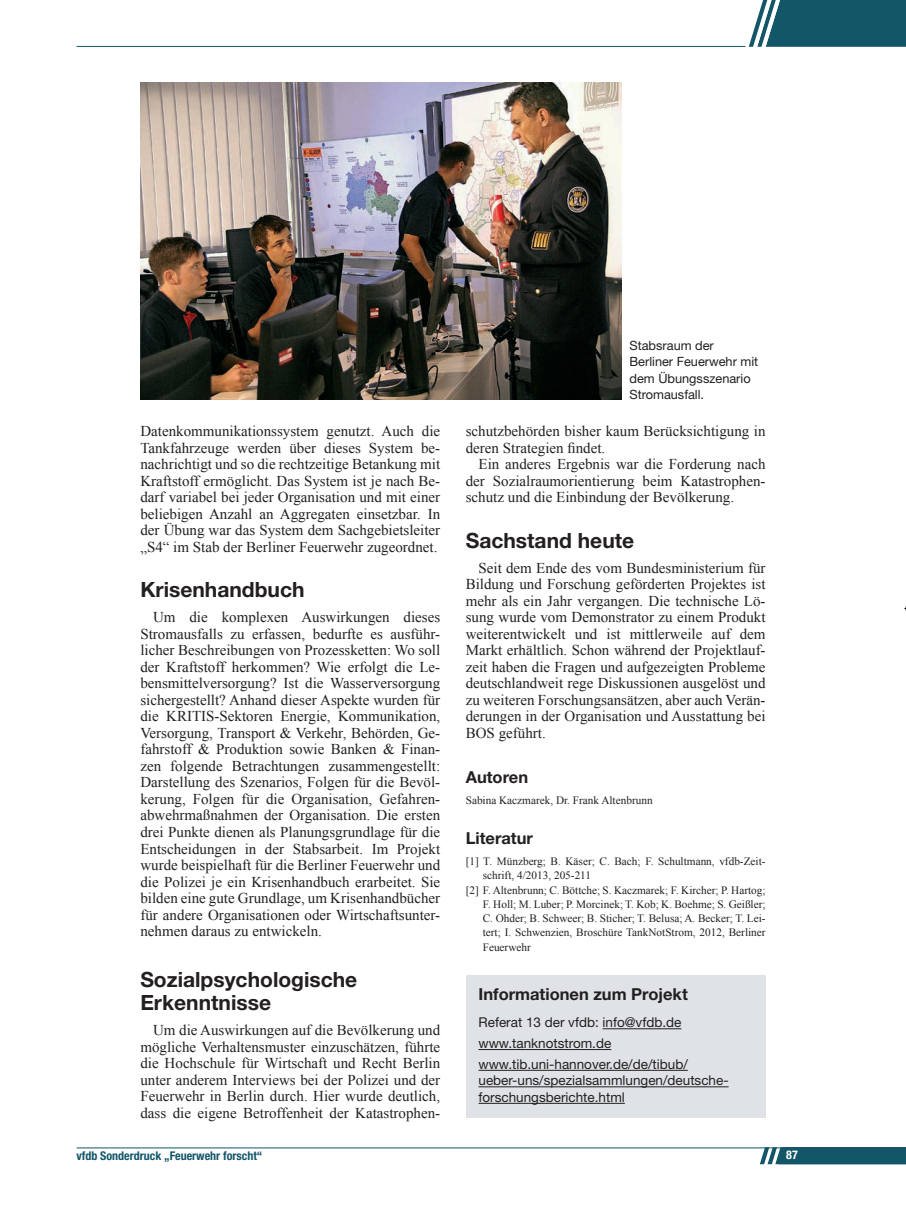
<style>
.page{position:relative;width:906px;height:1217px;background:#fff}
.page>*{position:absolute;margin:0;border:0;box-sizing:border-box;transform-origin:0 0}
.t1{font:700 21px/23.2px "Helvetica Neue LT Std";color:#231f20}
.t2{font:700 16.5px "Helvetica Neue LT Std";color:#231f20}
.t3{font:15px/16.5px "Times New Roman";color:#231f20;text-align:justify}
.t4{font:13.5px/20.7px "Helvetica Neue LT Std";color:#231f20}
.t5{font:12.75px/16.5px "Helvetica Neue LT Std";color:#231f20}
.t6{font:700 condensed 12px "Helvetica Neue LT Std";color:#125668}
.t7{font:700 condensed 12px "Helvetica Neue LT Std";color:#fff}
.t8{font:11.25px "Times New Roman";color:#231f20}
</style>
<div class="page">
<hr style="left:77px;top:1147px;width:829px;height:1px;background:#125668">
<svg style="left:749px;top:0;width:157px;height:47px;background:#2a6777"></svg>
<svg style="left:760px;top:1147px;width:146px;height:16px;background:#206071"></svg>
<hr style="left:77px;top:46px;width:668px;height:1px;background:#125668">
<img style="left:140px;top:83px;width:481px;height:316px">
<div style="left:466px;top:975px;width:299px;height:142px;background:#dfe3e7"></div>
<hr style="left:602px;top:1028px;width:79px;height:1px;background:#231f20">
<hr style="left:478px;top:1048px;width:133px;height:1px;background:#231f20">
<hr style="left:478px;top:1069px;width:210px;height:1px;background:#231f20">
<hr style="left:478px;top:1086px;width:250px;height:1px;background:#231f20">
<hr style="left:478px;top:1102px;width:147px;height:1px;background:#231f20">
<p class="t3" style="left:140px;top:422px;width:301px">Datenkommunikationssystem genutzt. Auch die Tankfahrzeuge werden über dieses System be&shy;nachrichtigt und so die rechtzeitige Betankung mit Kraftstoff ermöglicht. Das System ist je nach Be&shy;darf variabel bei jeder Organisation und mit einer beliebigen Anzahl an Aggregaten einsetzbar. In der Übung war das System dem Sachgebietsleiter „S4“ im Stab der Berliner Feuerwehr zugeordnet.</p>
<p class="t1" style="left:140px;top:577px;width:166px">Krisenhandbuch</p>
<p class="t3" style="left:140px;top:608px;width:301px;text-indent:13px">Um die komplexen Auswirkungen dieses Stromausfalls zu erfassen, bedurfte es ausführ&shy;licher Beschreibungen von Prozessketten: Wo soll der Kraftstoff herkommen? Wie erfolgt die Le&shy;bensmittelversorgung? Ist die Wasserversorgung sichergestellt? Anhand dieser Aspekte wurden für die KRITIS-Sektoren Energie, Kommunikation, Versorgung, Transport &amp; Verkehr, Behörden, Ge&shy;fahrstoff &amp; Produktion sowie Banken &amp; Finan&shy;zen folgende Betrachtungen zusammengestellt:<br>Darstellung des Szenarios, Folgen für die Bevöl&shy;kerung, Folgen für die Organisation, Gefahren&shy;abwehrmaßnahmen der Organisation. Die ersten drei Punkte dienen als Planungsgrundlage für die Entscheidungen in der Stabsarbeit. Im Projekt wurde beispielhaft für die Berliner Feuerwehr und die Polizei je ein Krisenhandbuch erarbeitet. Sie bilden eine gute Grundlage, um Krisenhandbücher für andere Organisationen oder Wirtschaftsunter&shy;nehmen daraus zu entwickeln.</p>
<p class="t1" style="left:140px;top:967px;width:218px">Sozialpsychologische<br>Erkenntnisse</p>
<p class="t3" style="left:140px;top:1021px;width:301px;text-indent:13px">Um die Auswirkungen auf die Bevölkerung und mögliche Verhaltensmuster einzuschätzen, führte die Hochschule für Wirtschaft und Recht Berlin unter anderem Interviews bei der Polizei und der Feuerwehr in Berlin durch. Hier wurde deutlich, dass die eigene Betroffenheit der Katastrophen-</p>
<p class="t5" style="left:629px;top:336px;width:130px">Stabsraum der<br>Berliner Feuerwehr mit dem Übungsszenario<br>Stromausfall.</p>
<p class="t3" style="left:466px;top:422px;width:301px">schutzbehörden bisher kaum Berücksichtigung in</p>
<p class="t3" style="left:466px;top:439px;width:141px">deren Strategien findet.</p>
<p class="t3" style="left:478px;top:455px;width:289px">Ein anderes Ergebnis war die Forderung nach</p>
<p class="t3" style="left:466px;top:472px;width:301px">der Sozialraumorientierung beim Katastrophen-</p>
<p class="t3" style="left:466px;top:488px;width:270px">schutz und die Einbindung der Bevölkerung.</p>
<p class="t1" style="left:466px;top:528px;width:170px">Sachstand heute</p>
<p class="t3" style="left:466px;top:559px;width:301px;text-indent:13px">Seit dem Ende des vom Bundesministerium für Bildung und Forschung geförderten Projektes ist mehr als ein Jahr vergangen. Die technische Lö&shy;sung wurde vom Demonstrator zu einem Produkt weiterentwickelt und ist mittlerweile auf dem Markt erhältlich. Schon während der Projektlauf&shy;zeit haben die Fragen und aufgezeigten Probleme deutschlandweit rege Diskussionen ausgelöst und zu weiteren Forschungsansätzen, aber auch Verän&shy;derungen in der Organisation und Ausstattung bei BOS geführt.</p>
<p class="t2" style="left:466px;top:766px;width:64px">Autoren</p>
<p class="t8" style="left:466px;top:792px;width:188px">Sabina Kaczmarek, Dr. Frank Altenbrunn</p>
<p class="t2" style="left:466px;top:828px;width:69px">Literatur</p>
<p class="t8" style="left:466px;top:853px;width:301px">[1] T. Münzberg; B. Käser; C. Bach; F. Schultmann, vfdb-Zeit-</p>
<p class="t8" style="left:483px;top:867px;width:110px">schrift, 4/2013, 205-211</p>
<p class="t8" style="left:466px;top:882px;width:301px">[2] F. Altenbrunn; C. Böttche; S. Kaczmarek; F. Kircher; P. Hartog;</p>
<p class="t8" style="left:483px;top:896px;width:284px">F. Holl; M. Luber; P. Morcinek; T. Kob; K. Boehme; S. Geißler;</p>
<p class="t8" style="left:483px;top:910px;width:284px">C. Ohder; B. Schweer; B. Sticher; T. Belusa; A. Becker; T. Lei-</p>
<p class="t8" style="left:483px;top:924px;width:284px">tert; I. Schwenzien, Broschüre TankNotStrom, 2012, Berliner</p>
<p class="t8" style="left:483px;top:939px;width:50px">Feuerwehr</p>
<p class="t2" style="left:478px;top:983px;width:211px">Informationen zum Projekt</p>
<p class="t4" style="left:478px;top:1011px;width:211px">Referat 13 der vfdb: info@vfdb.de www.tanknotstrom.de www.tib.uni-hannover.de/de/tibub/</p>
<p class="t4" style="left:478px;top:1071px;width:252px;line-height:16.5px">ueber-uns/spezialsammlungen/deutsche&shy;forschungsberichte.html</p>
<p class="t6" style="left:100px;top:1147px;width:34px">1/2014</p>
<p class="t6" style="left:77px;top:1148px;width:187px">vfdb Sonderdruck „Feuerwehr forscht“</p>
<p class="t7" style="left:786px;top:1147px;width:16px">8733</p>
</div>
